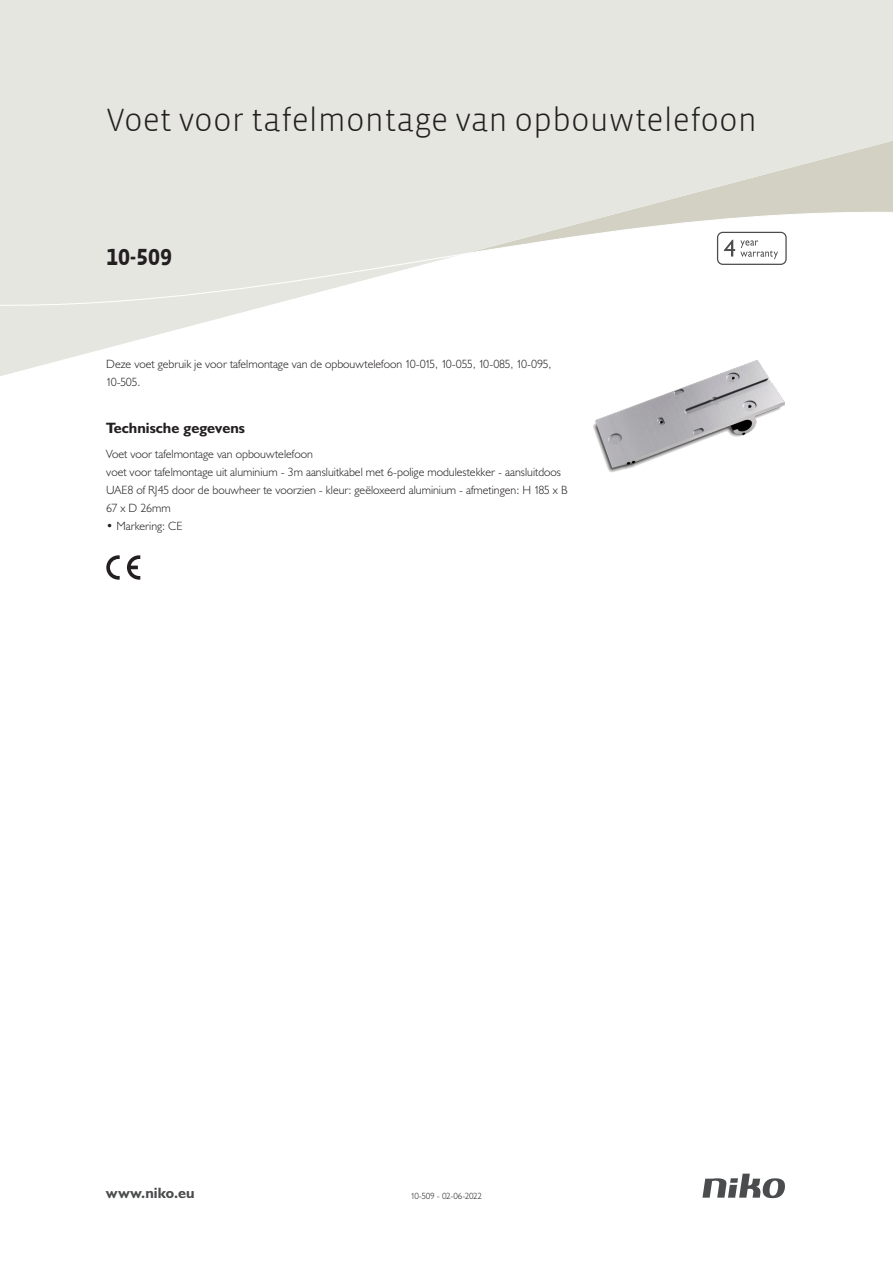
<style>
.page{position:relative;width:893px;height:1263px;background:#fff}
.page>*{position:absolute;margin:0;border:0;box-sizing:border-box;transform-origin:0 0}
.Title_datasheets{font:300 33px "Vista Sans";color:#231f20}
.Article_number{font:700 24px "Vista Sans Alt";color:#231f20}
.Titles_parts{font:700 15px "Humanist 521 BT";color:#231f20}
.t1{font:700 15px "Humanist 521 BT";letter-spacing:.005em;color:#4b4c4d}
.Platte_tekst_CAB{font:300 12px/18px "Humanist 521 BT";color:#231f20}
.USP_Bullets{font:300 12px "Humanist 521 BT";color:#231f20}
.Revision{font:300 9px "Humanist 521 BT";letter-spacing:-.035em;color:#231f20}
</style>
<div class="page">
<svg style="left:702px;top:1173px;width:83px;height:25px"></svg>
<svg style="left:127px;top:555px;width:13px;height:25px"></svg>
<svg style="left:106px;top:555px;width:14px;height:25px"></svg>
<svg style="left:0;top:0;width:893px;height:376px;fill:#e6e6e0"></svg>
<svg style="left:0;top:209px;width:893px;height:101px"></svg>
<svg style="left:717px;top:232px;width:70px;height:33px"></svg>
<img style="left:591px;top:358px;width:196px;height:114px">
<p class="Title_datasheets" style="left:106px;top:100px;width:652px">Voet voor tafelmontage van opbouwtelefoon</p>
<p class="Article_number" style="left:106px;top:242px;width:67px">10-509</p>
<p class="Platte_tekst_CAB" style="left:106px;top:354px;width:447px">Deze voet gebruik je voor tafelmontage van de opbouwtelefoon 10-015, 10-055, 10-085, 10-095,<br>10-505.</p>
<p class="Titles_parts" style="left:106px;top:419px;width:140px">Technische gegevens</p>
<p class="Platte_tekst_CAB" style="left:106px;top:444px;width:208px">Voet voor tafelmontage van opbouwtelefoon</p>
<p class="Platte_tekst_CAB" style="left:106px;top:462px;width:463px">voet voor tafelmontage uit aluminium - 3m aansluitkabel met 6-polige modulestekker - aansluitdoos<br>UAE8 of RJ45 door de bouwheer te voorzien - kleur: geëloxeerd aluminium - afmetingen: H 185 x B<br>67 x D 26mm</p>
<p class="USP_Bullets" style="left:106px;top:518px;width:78px">• Markering: CE</p>
<p class="t1" style="left:106px;top:1184px;width:90px">www.niko.eu</p>
<p class="Revision" style="left:411px;top:1190px;width:73px">10-509 - 02-06-2022</p>
</div>
